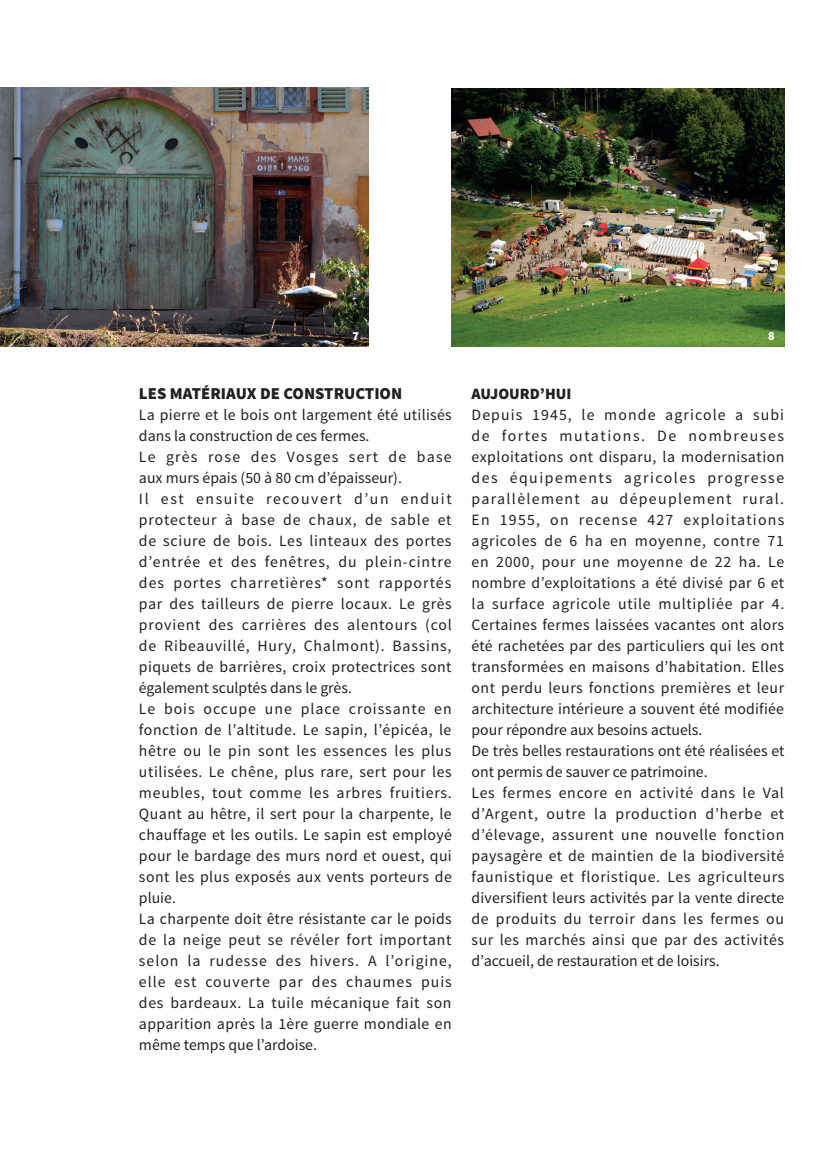
<style>
.page{position:relative;width:819px;height:1156px;background:#fff}
.page>*{position:absolute;margin:0;border:0;box-sizing:border-box;transform-origin:0 0}
.t1{font:900 16.62px "Source Sans Pro";color:#231f20}
.t2{font:15.75px/21px "Source Sans Pro";letter-spacing:.035em;color:#231f20}
.t3{font:900 15.75px "Source Sans Pro";color:#231f20}
.t4{font:900 12.25px "Source Sans Pro";color:#fff}
</style>
<div class="page">
<img style="left:0;top:87px;width:368px;height:259px">
<img style="left:451px;top:88px;width:333px;height:258px">
<p class="t4" style="left:352px;top:328px;width:8px">7</p>
<p class="t4" style="left:768px;top:328px;width:8px">8</p>
<p class="t1" style="left:139px;top:382px;width:265px">LES MATÉRIAUX DE CONSTRUCTION</p>
<p class="t2" style="left:139px;top:404px;width:314px">La pierre et le bois ont largement été utilisés dans la construction de ces fermes.<br>Le grès rose des Vosges sert de base aux murs épais (50 à 80 cm d’épaisseur).<br>Il est ensuite recouvert d’un enduit protecteur à base de chaux, de sable et de sciure de bois. Les linteaux des portes d’entrée et des fenêtres, du plein-cintre des portes charretières* sont rapportés par des tailleurs de pierre locaux. Le grès provient des carrières des alentours (col de Ribeauvillé, Hury, Chalmont). Bassins, piquets de barrières, croix protectrices sont également sculptés dans le grès.<br>Le bois occupe une place croissante en fonction de l’altitude. Le sapin, l’épicéa, le hêtre ou le pin sont les essences les plus utilisées. Le chêne, plus rare, sert pour les meubles, tout comme les arbres fruitiers.<br>Quant au hêtre, il sert pour la charpente, le chauffage et les outils. Le sapin est employé pour le bardage des murs nord et ouest, qui sont les plus exposés aux vents porteurs de pluie.<br>La charpente doit être résistante car le poids de la neige peut se révéler fort important selon la rudesse des hivers. A l’origine, elle est couverte par des chaumes puis des bardeaux. La tuile mécanique fait son apparition après la 1ère guerre mondiale en même temps que l’ardoise.</p>
<p class="t3" style="left:471px;top:383px;width:101px">AUJOURD’HUI</p>
<p class="t2" style="left:471px;top:404px;width:314px">Depuis 1945, le monde agricole a subi de fortes mutations. De nombreuses exploitations ont disparu, la modernisation des équipements agricoles progresse parallèlement au dépeuplement rural.<br>En 1955, on recense 427 exploitations agricoles de 6 ha en moyenne, contre 71 en 2000, pour une moyenne de 22 ha. Le nombre d’exploitations a été divisé par 6 et la surface agricole utile multipliée par 4.<br>Certaines fermes laissées vacantes ont alors été rachetées par des particuliers qui les ont transformées en maisons d’habitation. Elles ont perdu leurs fonctions premières et leur architecture intérieure a souvent été modifiée pour répondre aux besoins actuels.<br>De très belles restaurations ont été réalisées et ont permis de sauver ce patrimoine.<br>Les fermes encore en activité dans le Val d’Argent, outre la production d’herbe et d’élevage, assurent une nouvelle fonction paysagère et de maintien de la biodiversité faunistique et floristique. Les agriculteurs diversifient leurs activités par la vente directe de produits du terroir dans les fermes ou sur les marchés ainsi que par des activités d’accueil, de restauration et de loisirs.</p>
</div>
